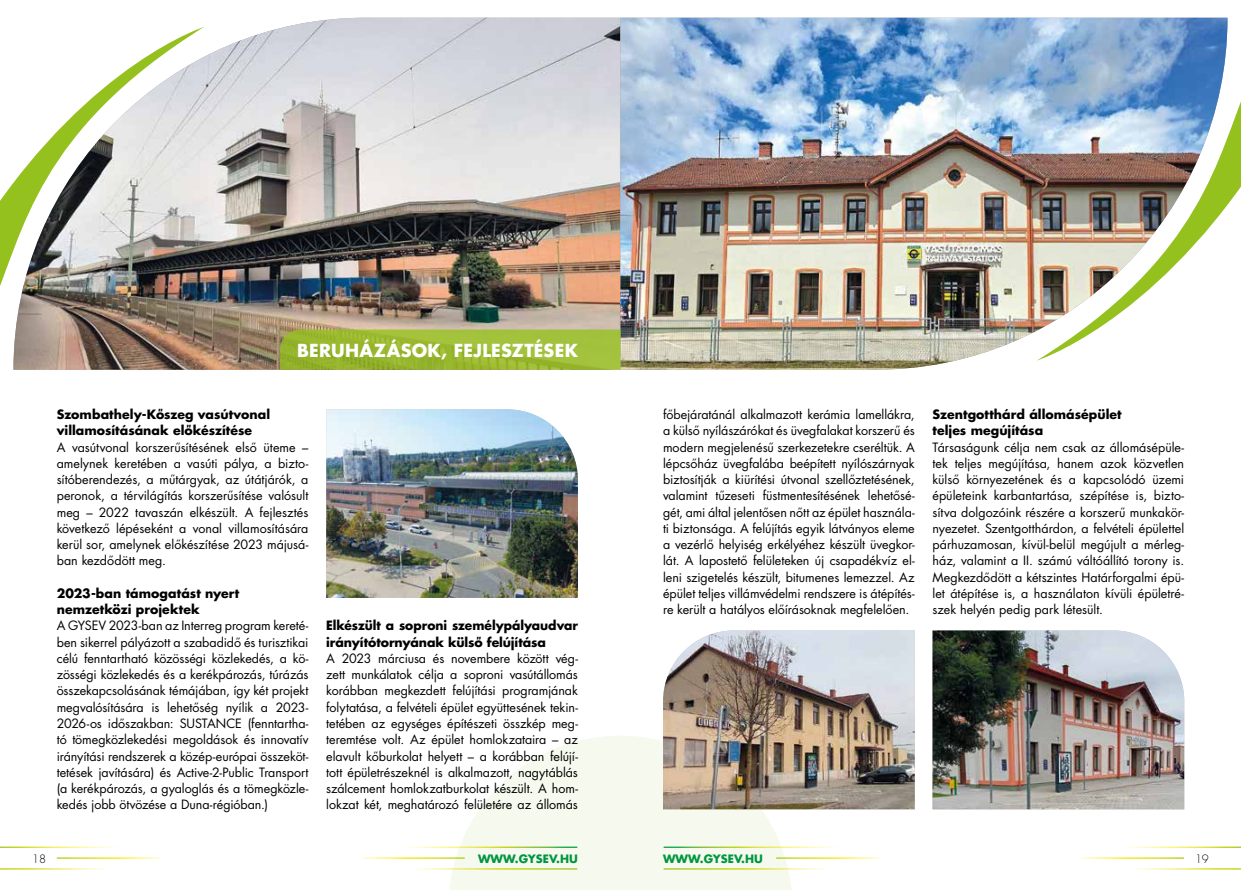
<style>
.page{position:relative;width:1241px;height:890px;background:#fff}
.page>*{position:absolute;margin:0;border:0;box-sizing:border-box;transform-origin:0 0}
.t1{font:700 17.5px "Futura LT Pro";letter-spacing:.015em;color:#fff}
.t2{font:12.5px/16.2px "Futura LT Pro";color:#000;text-align:justify}
.t3{font:700 12.5px/16.2px "Futura LT Pro";color:#000}
.t4{font:700 11.25px "Futura LT Pro";color:#009641}
.t5{font:300 11.25px "Futura LT Pro";color:#000}
</style>
<div class="page">
<svg style="left:448px;top:736px;width:344px;height:153px;fill:#f6f9ed"></svg>
<hr style="left:664px;top:868px;width:173px;height:1px;background:#fff">
<hr style="left:776px;top:857px;width:102px;height:1px;background:#fff">
<hr style="left:664px;top:846px;width:173px;height:1px;background:#fff">
<hr style="left:403px;top:868px;width:174px;height:1px;background:#fff">
<hr style="left:362px;top:857px;width:102px;height:1px;background:#fff">
<hr style="left:403px;top:846px;width:174px;height:1px;background:#fff">
<img style="left:13px;top:18px;width:607px;height:351px">
<svg style="left:0;top:27px;width:204px;height:277px"></svg>
<img style="left:620px;top:18px;width:607px;height:351px">
<img style="left:1036px;top:83px;width:204px;height:277px">
<svg style="left:280px;top:329px;width:340px;height:40px;background:#9cba35"></svg>
<img style="left:663px;top:630px;width:251px;height:179px">
<img style="left:932px;top:630px;width:251px;height:179px">
<img style="left:326px;top:409px;width:252px;height:188px">
<h1 class="t1" style="left:297px;top:337px;width:282px">BERUHÁZÁSOK, FEJLESZTÉSEK</h1>
<p class="t3" style="left:57px;top:406px;width:215px">Szombathely-Kőszeg vasútvonal villamosításának előkészítése</p>
<p class="t2" style="left:57px;top:438px;width:253px">A vasútvonal korszerűsítésének első üteme – amelynek keretében a vasúti pálya, a bizto&shy;sítóberendezés, a műtárgyak, az útátjárók, a peronok, a térvilágítás korszerűsítése valósult meg – 2022 tavaszán elkészült. A fejlesztés következő lépéseként a vonal villamosítására kerül sor, amelynek előkészítése 2023 májusá&shy;ban kezdődött meg.</p>
<p class="t3" style="left:57px;top:584px;width:184px">2023-ban támogatást nyert nemzetközi projektek</p>
<p class="t2" style="left:57px;top:617px;width:253px">A GYSEV 2023-ban az Interreg program kereté&shy;ben sikerrel pályázott a szabadidő és turisztikai célú fenntartható közösségi közlekedés, a kö&shy;zösségi közlekedés és a kerékpározás, túrázás összekapcsolásának témájában, így két projekt megvalósítására is lehetőség nyílik a 2023- 2026-os időszakban: SUSTANCE (fenntartha&shy;tó tömegközlekedési megoldások és innovatív irányítási rendszerek a közép-európai összeköt&shy;tetések javítására) és Active-2-Public Transport (a kerékpározás, a gyaloglás és a tömegközle&shy;kedés jobb ötvözése a Duna-régióban.)</p>
<p class="t3" style="left:326px;top:617px;width:253px">Elkészült a soproni személypályaudvar irányítótornyának külső felújítása</p>
<p class="t2" style="left:326px;top:650px;width:253px">A 2023 márciusa és novembere között vég&shy;zett munkálatok célja a soproni vasútállomás korábban megkezdett felújítási programjának folytatása, a felvételi épület együttesének tekin&shy;tetében az egységes építészeti összkép meg&shy;teremtése volt. Az épület homlokzataira – az elavult kőburkolat helyett – a korábban felújí&shy;tott épületrészeknél is alkalmazott, nagytáblás szálcement homlokzatburkolat készült. A hom&shy;lokzat két, meghatározó felületére az állomás</p>
<p class="t2" style="left:663px;top:406px;width:253px">főbejáratánál alkalmazott kerámia lamellákra, a külső nyílászárókat és üvegfalakat korszerű és modern megjelenésű szerkezetekre cseréltük. A lépcsőház üvegfalába beépített nyílószárnyak biztosítják a kiürítési útvonal szellőztetésének, valamint tűzeseti füstmentesítésének lehetősé&shy;gét, ami által jelentősen nőtt az épület használa&shy;ti biztonsága. A felújítás egyik látványos eleme a vezérlő helyiség erkélyéhez készült üvegkor&shy;lát. A lapostető felületeken új csapadékvíz el&shy;leni szigetelés készült, bitumenes lemezzel. Az épület teljes villámvédelmi rendszere is átépítés&shy;re került a hatályos előírásoknak megfelelően.</p>
<p class="t3" style="left:932px;top:406px;width:191px">Szentgotthárd állomásépület teljes megújítása</p>
<p class="t2" style="left:932px;top:438px;width:253px">Társaságunk célja nem csak az állomásépüle&shy;tek teljes megújítása, hanem azok közvetlen külső környezetének és a kapcsolódó üzemi épületeink karbantartása, szépítése is, bizto&shy;sítva dolgozóink részére a korszerű munkakör&shy;nyezetet. Szentgotthárdon, a felvételi épülettel párhuzamosan, kívül-belül megújult a mérleg&shy;ház, valamint a II. számú váltóállító torony is.<br>Megkezdődött a kétszintes Határforgalmi épü&shy;let átépítése is, a használaton kívüli épületré&shy;szek helyén pedig park létesült.</p>
<p class="t5" style="left:32px;top:851px;width:15px">18</p>
<p class="t4" style="left:478px;top:849px;width:101px">WWW.GYSEV.HU</p>
<p class="t4" style="left:663px;top:849px;width:101px">WWW.GYSEV.HU</p>
<p class="t5" style="left:1194px;top:851px;width:15px">19</p>
</div>
